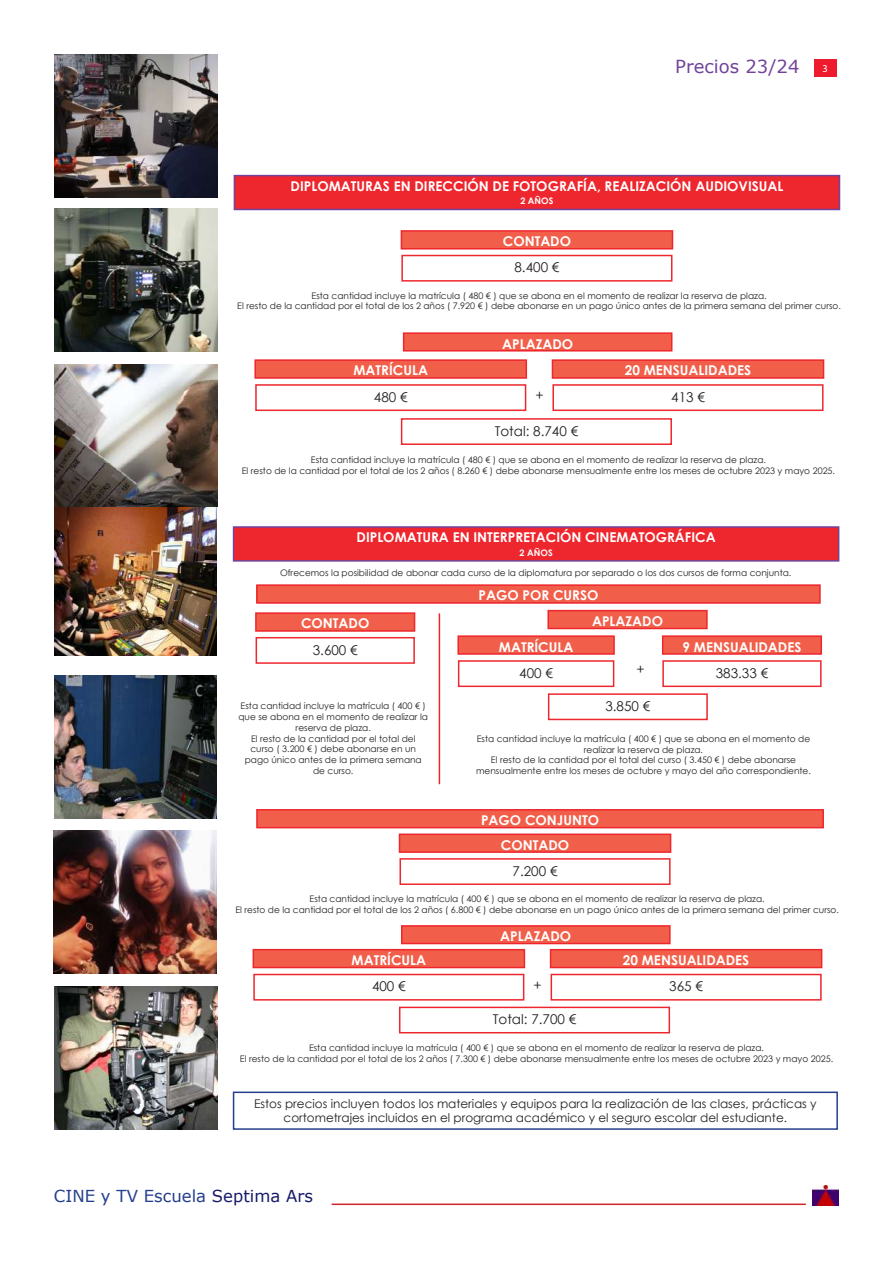
<style>
.page{position:relative;width:893px;height:1263px;background:#fff}
.page>*{position:absolute;margin:0;border:0;box-sizing:border-box;transform-origin:0 0}
.t1{font:18px "Verdana";color:#72439a}
.t2{font:16.5px "Verdana";color:#253f8e}
.t3{font:700 13.5px "Century Gothic";color:#fff}
.t4{font:13.5px "Century Gothic";color:#231f20}
.t5{font:12px/14.4px "Century Gothic";color:#231f20;text-align:center}
.t6{font:10.5px "Myriad Pro";color:#fff}
.t7{font:9px/10.8px "Century Gothic";color:#231f20;text-align:center}
.t8{font:700 9px "Century Gothic";color:#fff}
.s1{color:#171b69}
</style>
<div class="page">
<div style="left:814px;top:59px;width:23px;height:18px;background:#ee1a2e"></div>
<hr style="left:332px;top:1203px;width:474px;height:2px;background:#d1232a">
<img style="left:812px;top:1185px;width:27px;height:21px">
<img style="left:54px;top:365px;width:163px;height:290px">
<img style="left:54px;top:209px;width:163px;height:143px">
<img style="left:54px;top:675px;width:163px;height:143px">
<img style="left:54px;top:831px;width:163px;height:143px">
<img style="left:54px;top:987px;width:163px;height:143px">
<img style="left:54px;top:54px;width:163px;height:143px">
<div style="left:233px;top:1091px;width:605px;height:39px;border:2px solid #253f8e"></div>
<div style="left:234px;top:176px;width:605px;height:33px;background:#ee262d"></div>
<div style="left:234px;top:175px;width:606px;height:35px;border:2px solid #72439a"></div>
<div style="left:255px;top:384px;width:271px;height:27px;border:2px solid #ee262d"></div>
<div style="left:552px;top:384px;width:271px;height:27px;border:2px solid #ee262d"></div>
<div style="left:255px;top:360px;width:271px;height:18px;background:#f15f4a"></div>
<div style="left:254px;top:359px;width:273px;height:20px;border:2px solid #ee262d"></div>
<div style="left:552px;top:360px;width:271px;height:18px;background:#f15f4a"></div>
<div style="left:552px;top:359px;width:272px;height:20px;border:2px solid #ee262d"></div>
<div style="left:401px;top:231px;width:271px;height:18px;background:#f15f4a"></div>
<div style="left:401px;top:230px;width:272px;height:19px;border:2px solid #ee262d"></div>
<div style="left:401px;top:255px;width:271px;height:27px;border:2px solid #ee262d"></div>
<div style="left:404px;top:333px;width:268px;height:18px;background:#f15f4a"></div>
<div style="left:403px;top:332px;width:269px;height:19px;border:2px solid #ee262d"></div>
<div style="left:401px;top:418px;width:271px;height:27px;border:2px solid #ee262d"></div>
<div style="left:234px;top:527px;width:605px;height:34px;background:#ee262d"></div>
<div style="left:233px;top:526px;width:606px;height:36px;border:2px solid #72439a"></div>
<div style="left:253px;top:974px;width:271px;height:26px;border:2px solid #ee262d"></div>
<div style="left:551px;top:974px;width:271px;height:26px;border:2px solid #ee262d"></div>
<div style="left:253px;top:950px;width:271px;height:17px;background:#f15f4a"></div>
<div style="left:253px;top:949px;width:272px;height:19px;border:2px solid #ee262d"></div>
<div style="left:551px;top:950px;width:271px;height:17px;background:#f15f4a"></div>
<div style="left:550px;top:949px;width:272px;height:19px;border:2px solid #ee262d"></div>
<div style="left:399px;top:834px;width:272px;height:18px;background:#f15f4a"></div>
<div style="left:399px;top:833px;width:272px;height:20px;border:2px solid #ee262d"></div>
<div style="left:399px;top:858px;width:272px;height:27px;border:2px solid #ee262d"></div>
<div style="left:402px;top:926px;width:268px;height:17px;background:#f15f4a"></div>
<div style="left:401px;top:925px;width:270px;height:19px;border:2px solid #ee262d"></div>
<div style="left:399px;top:1007px;width:271px;height:26px;border:2px solid #ee262d"></div>
<div style="left:256px;top:613px;width:159px;height:18px;background:#f15f4a"></div>
<div style="left:255px;top:612px;width:160px;height:20px;border:2px solid #ee262d"></div>
<div style="left:256px;top:637px;width:159px;height:27px;border:2px solid #ee262d"></div>
<div style="left:257px;top:585px;width:563px;height:18px;background:#f15f4a"></div>
<div style="left:256px;top:584px;width:565px;height:20px;border:2px solid #ee262d"></div>
<div style="left:257px;top:810px;width:566px;height:18px;background:#f15f4a"></div>
<div style="left:256px;top:809px;width:568px;height:19px;border:2px solid #ee262d"></div>
<div style="left:548px;top:611px;width:159px;height:17px;background:#f15f4a"></div>
<div style="left:547px;top:610px;width:161px;height:19px;border:2px solid #ee262d"></div>
<div style="left:548px;top:693px;width:160px;height:27px;border:2px solid #ee262d"></div>
<div style="left:458px;top:660px;width:156px;height:27px;border:2px solid #ee262d"></div>
<div style="left:458px;top:636px;width:156px;height:18px;background:#f15f4a"></div>
<div style="left:457px;top:635px;width:158px;height:20px;border:2px solid #ee262d"></div>
<div style="left:662px;top:660px;width:160px;height:27px;border:2px solid #ee262d"></div>
<div style="left:663px;top:636px;width:158px;height:18px;background:#f15f4a"></div>
<div style="left:662px;top:635px;width:160px;height:20px;border:2px solid #ee262d"></div>
<hr style="left:439px;top:613px;width:1px;height:171px;background:#ee262d">
<h1 class="t1" style="left:675px;top:54px;width:126px">Precios 23/24</h1>
<p class="t6" style="left:823px;top:62px;width:7px">3</p>
<h3 class="t3" style="left:291px;top:176px;width:494px">DIPLOMATURAS EN DIRECCIÓN DE FOTOGRAFÍA, REALIZACIÓN AUDIOVISUAL</h3>
<p class="t8" style="left:520px;top:194px;width:35px">2 AÑOS</p>
<h3 class="t3" style="left:503px;top:231px;width:70px">CONTADO</h3>
<h3 class="t4" style="left:514px;top:258px;width:46px">8.400 €</h3>
<p class="t7" style="left:237px;top:290px;width:605px">Esta cantidad incluye la matrícula ( 480 € ) que se abona en el momento de realizar la reserva de plaza.<br>El resto de la cantidad por el total de los 2 años ( 7.920 € ) debe abonarse en un pago único antes de la primera semana del primer curso.</p>
<h3 class="t3" style="left:502px;top:333px;width:73px">APLAZADO</h3>
<h3 class="t3" style="left:353px;top:360px;width:76px">MATRÍCULA</h3>
<h3 class="t3" style="left:625px;top:360px;width:128px">20 MENSUALIDADES</h3>
<h3 class="t4" style="left:374px;top:387px;width:35px">480 €</h3>
<h3 class="t4" style="left:671px;top:387px;width:35px">413 €</h3>
<h3 class="t4" style="left:535px;top:386px;width:10px">+</h3>
<h3 class="t4" style="left:495px;top:421px;width:85px">Total: 8.740 €</h3>
<p class="t7" style="left:242px;top:454px;width:595px">Esta cantidad incluye la matrícula ( 480 € ) que se abona en el momento de realizar la reserva de plaza.<br>El resto de la cantidad por el total de los 2 años ( 8.260 € ) debe abonarse mensualmente entre los meses de octubre 2023 y mayo 2025.</p>
<h3 class="t3" style="left:357px;top:527px;width:361px">DIPLOMATURA EN INTERPRETACIÓN CINEMATOGRÁFICA</h3>
<p class="t8" style="left:520px;top:546px;width:35px">2 AÑOS</p>
<p class="t7" style="left:280px;top:567px;width:513px">Ofrecemos la posibilidad de abonar cada curso de la diplomatura por separado o los dos cursos de forma conjunta.</p>
<h3 class="t3" style="left:478px;top:585px;width:121px">PAGO POR CURSO</h3>
<h3 class="t3" style="left:301px;top:613px;width:70px">CONTADO</h3>
<h3 class="t4" style="left:313px;top:640px;width:46px">3.600 €</h3>
<p class="t7" style="left:238px;top:700px;width:191px">Esta cantidad incluye la matrícula ( 400 € ) que se abona en el momento de realizar la reserva de plaza.<br>El resto de la cantidad por el total del curso ( 3.200 € ) debe abonarse en un pago único antes de la primera semana de curso.</p>
<h3 class="t3" style="left:499px;top:636px;width:76px">MATRÍCULA</h3>
<h3 class="t4" style="left:519px;top:663px;width:35px">400 €</h3>
<h3 class="t3" style="left:592px;top:611px;width:73px">APLAZADO</h3>
<h3 class="t3" style="left:683px;top:636px;width:120px">9 MENSUALIDADES</h3>
<h3 class="t4" style="left:637px;top:660px;width:10px">+</h3>
<h3 class="t4" style="left:716px;top:663px;width:54px">383.33 €</h3>
<h3 class="t4" style="left:605px;top:697px;width:46px">3.850 €</h3>
<p class="t7" style="left:476px;top:733px;width:336px">Esta cantidad incluye la matrícula ( 400 € ) que se abona en el momento de realizar la reserva de plaza.<br>El resto de la cantidad por el total del curso ( 3.450 € ) debe abonarse mensualmente entre los meses de octubre y mayo del año correspondiente.</p>
<h3 class="t3" style="left:481px;top:810px;width:119px">PAGO CONJUNTO</h3>
<h3 class="t3" style="left:501px;top:834px;width:70px">CONTADO</h3>
<h3 class="t4" style="left:513px;top:861px;width:46px">7.200 €</h3>
<p class="t7" style="left:235px;top:893px;width:605px">Esta cantidad incluye la matrícula ( 400 € ) que se abona en el momento de realizar la reserva de plaza.<br>El resto de la cantidad por el total de los 2 años ( 6.800 € ) debe abonarse en un pago único antes de la primera semana del primer curso.</p>
<h3 class="t3" style="left:500px;top:926px;width:73px">APLAZADO</h3>
<h3 class="t3" style="left:352px;top:950px;width:76px">MATRÍCULA</h3>
<h3 class="t3" style="left:623px;top:950px;width:128px">20 MENSUALIDADES</h3>
<h3 class="t4" style="left:372px;top:977px;width:35px">400 €</h3>
<h3 class="t4" style="left:669px;top:977px;width:35px">365 €</h3>
<h3 class="t4" style="left:533px;top:975px;width:10px">+</h3>
<h3 class="t4" style="left:493px;top:1010px;width:85px">Total: 7.700 €</h3>
<p class="t7" style="left:240px;top:1042px;width:595px">Esta cantidad incluye la matrícula ( 400 € ) que se abona en el momento de realizar la reserva de plaza.<br>El resto de la cantidad por el total de los 2 años ( 7.300 € ) debe abonarse mensualmente entre los meses de octubre 2023 y mayo 2025.</p>
<h3 class="t5" style="left:254px;top:1096px;width:564px">Estos precios incluyen todos los materiales y equipos para la realización de las clases, prácticas y cortometrajes incluidos en el programa académico y el seguro escolar del estudiante.</h3>
<h2 class="t2" style="left:54px;top:1185px;width:261px">CINE y TV Escuela <span class="s1">Septima Ars</span></h2>
</div>
